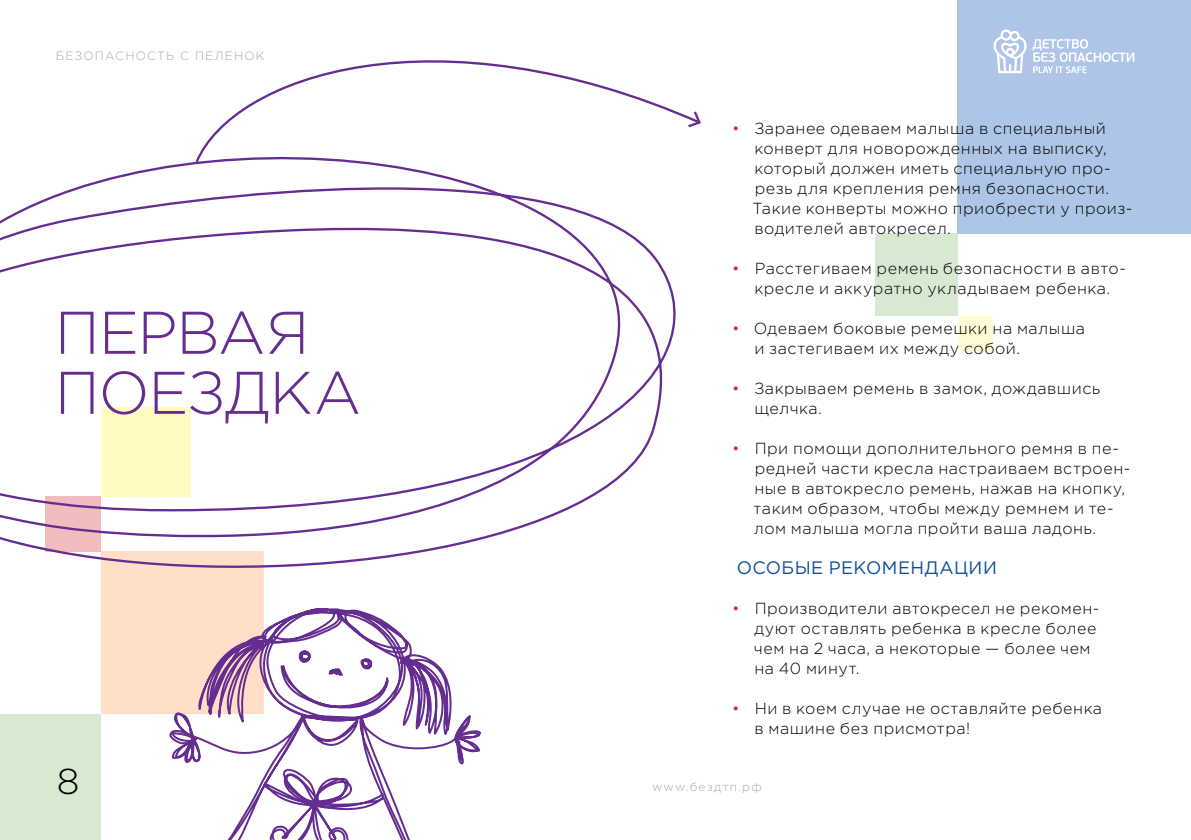
<style>
.page{position:relative;width:1191px;height:840px;background:#fff}
.page>*{position:absolute;margin:0;border:0;box-sizing:border-box;transform-origin:0 0}
.t1{font:300 60px/60px "Gotham Pro";letter-spacing:-.015em;color:#662d91}
.t2{font:300 36px "Gotham Pro";color:#000}
.subtitle2{font:18px "Gotham Pro";letter-spacing:.025em;color:#0e4e96}
.t3{font:300 16px/20px "Gotham Pro";letter-spacing:.035em;color:#000}
.t4{font:300 12px "Gotham Pro";letter-spacing:.1em;color:#a7a9ac}
.s1{color:#da1c5c}
</style>
<div class="page">
<div style="left:0;top:713px;width:101px;height:126px;background:#d8e9d2"></div>
<div style="left:101px;top:551px;width:162px;height:162px;background:#fedec7"></div>
<div style="left:958px;top:316px;width:34px;height:35px;background:#fffcd5"></div>
<div style="left:875px;top:233px;width:83px;height:83px;background:#d8e9d2"></div>
<div style="left:958px;top:0;width:233px;height:233px;background:#aec5e7"></div>
<svg style="left:0;top:162px;width:676px;height:441px"></svg>
<svg style="left:170px;top:603px;width:312px;height:236px"></svg>
<svg style="left:194px;top:60px;width:491px;height:105px"></svg>
<svg style="left:685px;top:111px;width:16px;height:17px"></svg>
<svg style="left:993px;top:29px;width:141px;height:44px"></svg>
<p class="t4" style="left:56px;top:50px;width:210px">БЕЗОПАСНОСТЬ С ПЕЛЕНОК</p>
<p class="t1" style="left:55px;top:303px;width:308px">ПЕРВАЯ<br>ПОЕЗДКА</p>
<h2 class="t2" style="left:57px;top:761px;width:24px">8</h2>
<p class="t3" style="left:752px;top:118px;width:381px;text-indent:-21px"><span class="s1">•</span> Заранее одеваем малыша в специальный конверт для новорожденных на выписку, который должен иметь специальную про&shy;резь для крепления ремня безопасности.<br>Такие конверты можно приобрести у произ&shy;водителей автокресел.</p>
<p class="t3" style="left:732px;top:258px;width:395px;text-align:center"><span class="s1">•</span> Расстегиваем ремень безопасности в авто&shy;кресле и аккуратно укладываем ребенка.</p>
<p class="t3" style="left:754px;top:318px;width:332px;text-indent:-22px"><span class="s1">•</span> Одеваем боковые ремешки на малыша и застегиваем их между собой.</p>
<p class="t3" style="left:754px;top:378px;width:347px;text-indent:-22px"><span class="s1">•</span> Закрываем ремень в замок, дождавшись щелчка.</p>
<p class="t3" style="left:753px;top:438px;width:378px;text-indent:-22px"><span class="s1">•</span> При помощи дополнительного ремня в пе&shy;редней части кресла настраиваем встроен&shy;ные в автокресло ремень, нажав на кнопку, таким образом, чтобы между ремнем и те&shy;лом малыша могла пройти ваша ладонь.</p>
<p class="subtitle2" style="left:736px;top:557px;width:262px">ОСОБЫЕ РЕКОМЕНДАЦИИ</p>
<p class="t3" style="left:754px;top:598px;width:347px;text-indent:-22px"><span class="s1">•</span> Производители автокресел не рекомен&shy;дуют оставлять ребенка в кресле более чем на 2 часа, а некоторые — более чем на 40 минут.</p>
<p class="t3" style="left:754px;top:698px;width:349px;text-indent:-22px"><span class="s1">•</span> Ни в коем случае не оставляйте ребенка в машине без присмотра!</p>
<p class="t4" style="left:652px;top:779px;width:111px">www.бездтп.рф</p>
</div>
